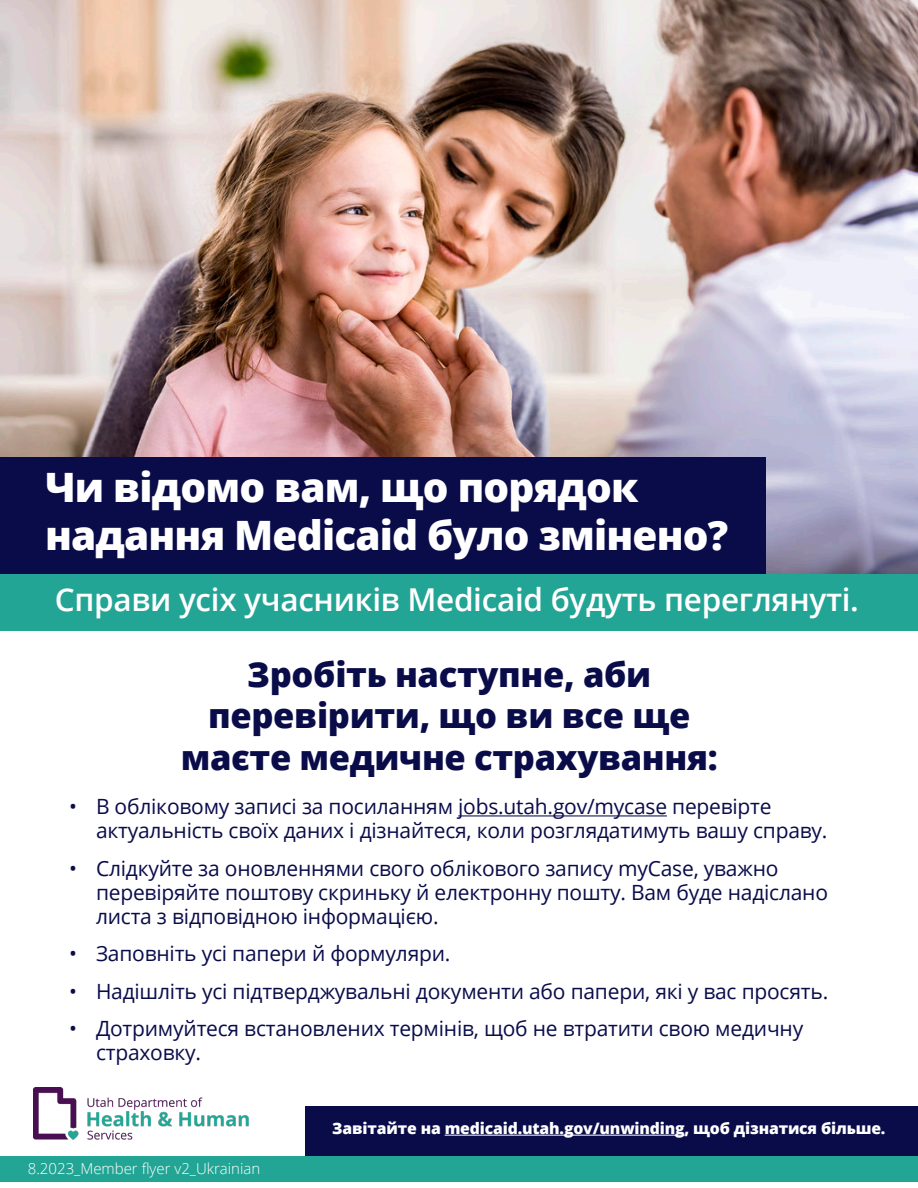
<style>
.page{position:relative;width:918px;height:1188px;background:#fff}
.page>*{position:absolute;margin:0;border:0;box-sizing:border-box;transform-origin:0 0}
.t1{font:800 40.5px/48.6px "Open Sans";letter-spacing:-.02em;color:#fff}
.t2{font:800 34.5px/41.4px "Open Sans";letter-spacing:-.01em;color:#0a0c4a;text-align:center}
.t3{font:600 31.5px "Open Sans";letter-spacing:-.01em;color:#fff}
.t4{font:21px/24px "Open Sans";letter-spacing:-.01em;color:#0a0c4a}
.t5{font:800 15.75px "Open Sans";letter-spacing:-.01em;color:#fff}
.t6{font:300 15px "Open Sans";color:#fff}
</style>
<div class="page">
<img style="left:0;top:0;width:918px;height:575px">
<div style="left:305px;top:1106px;width:613px;height:51px;background:#0a0c4a"></div>
<div style="left:0;top:458px;width:766px;height:117px;background:#0a0c4a"></div>
<div style="left:0;top:575px;width:918px;height:56px;background:#23a595"></div>
<div style="left:0;top:1156px;width:918px;height:26px;background:#23a595"></div>
<hr style="left:458px;top:815px;width:209px;height:1px;background:#0a0c4a">
<img style="left:33px;top:1087px;width:215px;height:53px">
<hr style="left:445px;top:1135px;width:240px;height:1px;background:#fff">
<p class="t1" style="left:45px;top:461px;width:685px">Чи відомо вам, що порядок надання Medicaid було змінено?</p>
<p class="t3" style="left:55px;top:578px;width:806px">Справи усіх учасників Medicaid будуть переглянуті.</p>
<p class="t2" style="left:181px;top:652px;width:539px">Зробіть наступне, аби перевірити, що ви все ще маєте медичне страхування:</p>
<p class="t4" style="left:96px;top:794px;width:733px;text-indent:-27px">• В обліковому записі за посиланням jobs.utah.gov/mycase перевірте актуальність своїх даних і дізнайтеся, коли розглядатимуть вашу справу.</p>
<p class="t4" style="left:96px;top:856px;width:734px;text-indent:-27px">• Слідкуйте за оновленнями свого облікового запису myCase, уважно перевіряйте поштову скриньку й електронну пошту. Вам буде надіслано листа з відповідною інформацією.</p>
<p class="t4" style="left:69px;top:941px;width:383px">• Заповніть усі папери й формуляри.</p>
<p class="t4" style="left:69px;top:979px;width:761px">• Надішліть усі підтверджувальні документи або папери, які у вас просять.</p>
<p class="t4" style="left:96px;top:1016px;width:709px;text-indent:-27px">• Дотримуйтеся встановлених термінів, щоб не втратити свою медичну страховку.</p>
<p class="t6" style="left:28px;top:1159px;width:234px">8.2023_Member flyer v2_Ukrainian</p>
<p class="t5" style="left:332px;top:1116px;width:555px">Завітайте на medicaid.utah.gov/unwinding, щоб дізнатися більше.</p>
</div>
